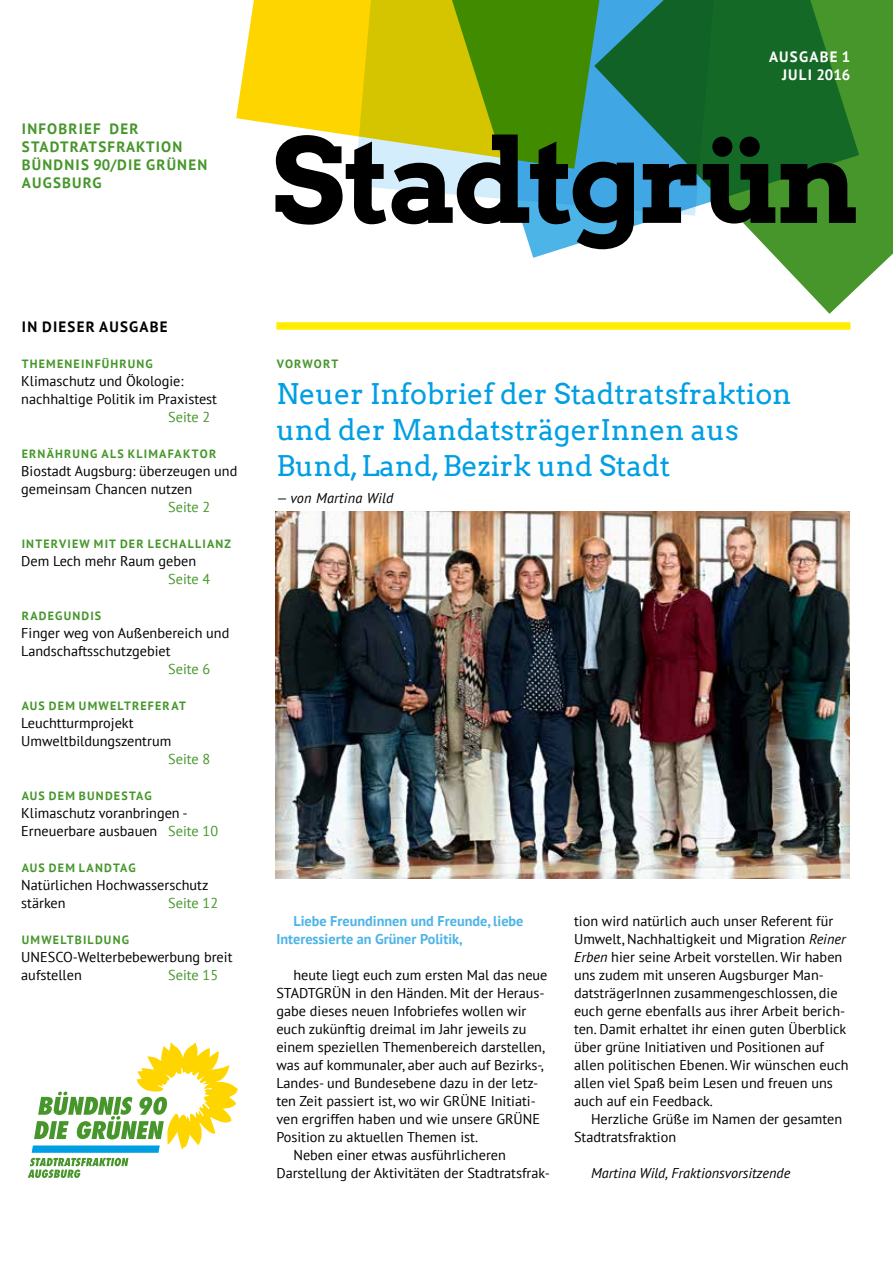
<style>
.page{position:relative;width:893px;height:1263px;background:#fff}
.page>*{position:absolute;margin:0;border:0;box-sizing:border-box;transform-origin:0 0}
.t1{font:28.5px/36px "Arvo";color:#009fe3}
.t2{font:700 15px/18px "PT Sans";letter-spacing:.08em;color:#46962b}
.t3{font:700 15px/18px "PT Sans";letter-spacing:.08em;color:#fff;text-align:right}
.t4{font:700 15px "PT Sans";letter-spacing:.08em;color:#000}
.t5{font:14.25px/18px "PT Sans";color:#000}
.t6{font:700 14.25px/18px "PT Sans";color:#4db4e7}
.t7{font:14.25px "PT Sans";color:#46962b}
.t8{font:italic 14.25px "PT Sans";color:#000}
.t9{font:italic 14.25px "PT Sans";letter-spacing:.02em;color:#000}
.t10{font:700 12px "PT Sans";letter-spacing:.1em;color:#46962b}
.s1{color:#46962b}
.s2{font-style:italic}
</style>
<div class="page">
<svg style="left:236px;top:0;width:194px;height:135px;background:#f0d314"></svg>
<svg style="left:776px;top:0;width:117px;height:314px;fill:#46962b"></svg>
<svg style="left:430px;top:0;width:429px;height:258px;background:#448933"></svg>
<svg style="left:28px;top:1042px;width:210px;height:136px"></svg>
<svg style="left:275px;top:135px;width:581px;height:114px"></svg>
<div style="left:276px;top:322px;width:574px;height:8px;background:#fe0"></div>
<img style="left:275px;top:512px;width:574px;height:366px">
<p class="t2" style="left:22px;top:119px;width:187px">INFOBRIEF DER<br>STADTRATSFRAKTION<br>BÜNDNIS 90/DIE GRÜNEN<br>AUGSBURG</p>
<p class="t3" style="left:769px;top:47px;width:83px">AUSGABE 1<br>JULI 2016</p>
<p class="t4" style="left:22px;top:317px;width:147px">IN DIESER AUSGABE</p>
<p class="t10" style="left:22px;top:356px;width:133px">THEMENEINFÜHRUNG</p>
<p class="t5" style="left:21px;top:371px;width:197px">Klimaschutz und Ökologie: nachhaltige Politik im Praxistest</p>
<p class="t7" style="left:168px;top:408px;width:44px">Seite 2</p>
<p class="t10" style="left:22px;top:446px;width:196px">ERNÄHRUNG ALS KLIMAFAKTOR</p>
<p class="t5" style="left:21px;top:461px;width:218px">Biostadt Augsburg: überzeugen und gemeinsam Chancen nutzen</p>
<p class="t7" style="left:168px;top:498px;width:44px">Seite 2</p>
<p class="t10" style="left:22px;top:536px;width:211px">INTERVIEW MIT DER LECHALLIANZ</p>
<p class="t5" style="left:21px;top:551px;width:176px">Dem Lech mehr Raum geben</p>
<p class="t7" style="left:168px;top:570px;width:44px">Seite 4</p>
<p class="t10" style="left:22px;top:608px;width:81px">RADEGUNDIS</p>
<p class="t5" style="left:21px;top:623px;width:210px">Finger weg von Außenbereich und<br>Landschaftsschutzgebiet</p>
<p class="t7" style="left:168px;top:660px;width:44px">Seite 6</p>
<p class="t10" style="left:22px;top:698px;width:166px">AUS DEM UMWELTREFERAT</p>
<p class="t5" style="left:21px;top:713px;width:151px">Leuchtturmprojekt<br>Umweltbildungszentrum</p>
<p class="t7" style="left:168px;top:750px;width:44px">Seite 8</p>
<p class="t10" style="left:22px;top:788px;width:131px">AUS DEM BUNDESTAG</p>
<p class="t5" style="left:21px;top:803px;width:198px">Klimaschutz voranbringen -<br>Erneuerbare ausbauen <span class="s1">Seite 10</span></p>
<p class="t10" style="left:22px;top:860px;width:116px">AUS DEM LANDTAG</p>
<p class="t5" style="left:21px;top:875px;width:189px">Natürlichen Hochwasserschutz stärken</p>
<p class="t7" style="left:168px;top:894px;width:51px">Seite 12</p>
<p class="t10" style="left:22px;top:932px;width:109px">UMWELTBILDUNG</p>
<p class="t5" style="left:21px;top:947px;width:213px">UNESCO-Welterbebewerbung breit aufstellen</p>
<p class="t7" style="left:168px;top:966px;width:51px">Seite 15</p>
<p class="t10" style="left:277px;top:356px;width:63px">VORWORT</p>
<h1 class="t1" style="left:276px;top:376px;width:517px">Neuer Infobrief der Stadtratsfraktion und der MandatsträgerInnen aus<br>Bund, Land, Bezirk und Stadt</h1>
<p class="t9" style="left:276px;top:489px;width:119px">— von Martina Wild</p>
<p class="t6" style="left:276px;top:912px;width:249px;text-indent:17px">Liebe Freundinnen und Freunde, liebe<br>Interessierte an Grüner Politik,</p>
<p class="t5" style="left:293px;top:965px;width:256px">heute liegt euch zum ersten Mal das neue</p>
<p class="t5" style="left:276px;top:983px;width:270px">STADTGRÜN in den Händen. Mit der Heraus-</p>
<p class="t5" style="left:276px;top:1001px;width:252px">gabe dieses neuen Infobriefes wollen wir</p>
<p class="t5" style="left:276px;top:1019px;width:252px">euch zukünftig dreimal im Jahr jeweils zu</p>
<p class="t5" style="left:276px;top:1037px;width:270px">einem speziellen Themenbereich darstellen,</p>
<p class="t5" style="left:276px;top:1055px;width:269px">was auf kommunaler, aber auch auf Bezirks-,</p>
<p class="t5" style="left:276px;top:1073px;width:264px">Landes- und Bundesebene dazu in der letz-</p>
<p class="t5" style="left:276px;top:1091px;width:261px">ten Zeit passiert ist, wo wir GRÜNE Initiati-</p>
<p class="t5" style="left:276px;top:1109px;width:265px">ven ergriffen haben und wie unsere GRÜNE</p>
<p class="t5" style="left:276px;top:1127px;width:203px">Position zu aktuellen Themen ist.</p>
<p class="t5" style="left:293px;top:1145px;width:214px">Neben einer etwas ausführlicheren</p>
<p class="t5" style="left:276px;top:1163px;width:275px">Darstellung der Aktivitäten der Stadtratsfrak-</p>
<p class="t5" style="left:574px;top:911px;width:276px">tion wird natürlich auch unser Referent für Umwelt, Nachhaltigkeit und Migration <span class="s2">Reiner Erben</span> hier seine Arbeit vorstellen. Wir haben uns zudem mit unseren Augsburger Man&shy;datsträgerInnen zusammengeschlossen, die euch gerne ebenfalls aus ihrer Arbeit berich&shy;ten. Damit erhaltet ihr einen guten Überblick über grüne Initiativen und Positionen auf allen politischen Ebenen. Wir wünschen euch allen viel Spaß beim Lesen und freuen uns auch auf ein Feedback.</p>
<p class="t5" style="left:574px;top:1109px;width:270px;text-indent:17px">Herzliche Grüße im Namen der gesamten<br>Stadtratsfraktion</p>
<p class="t8" style="left:591px;top:1164px;width:201px">Martina Wild, Fraktionsvorsitzende</p>
</div>
